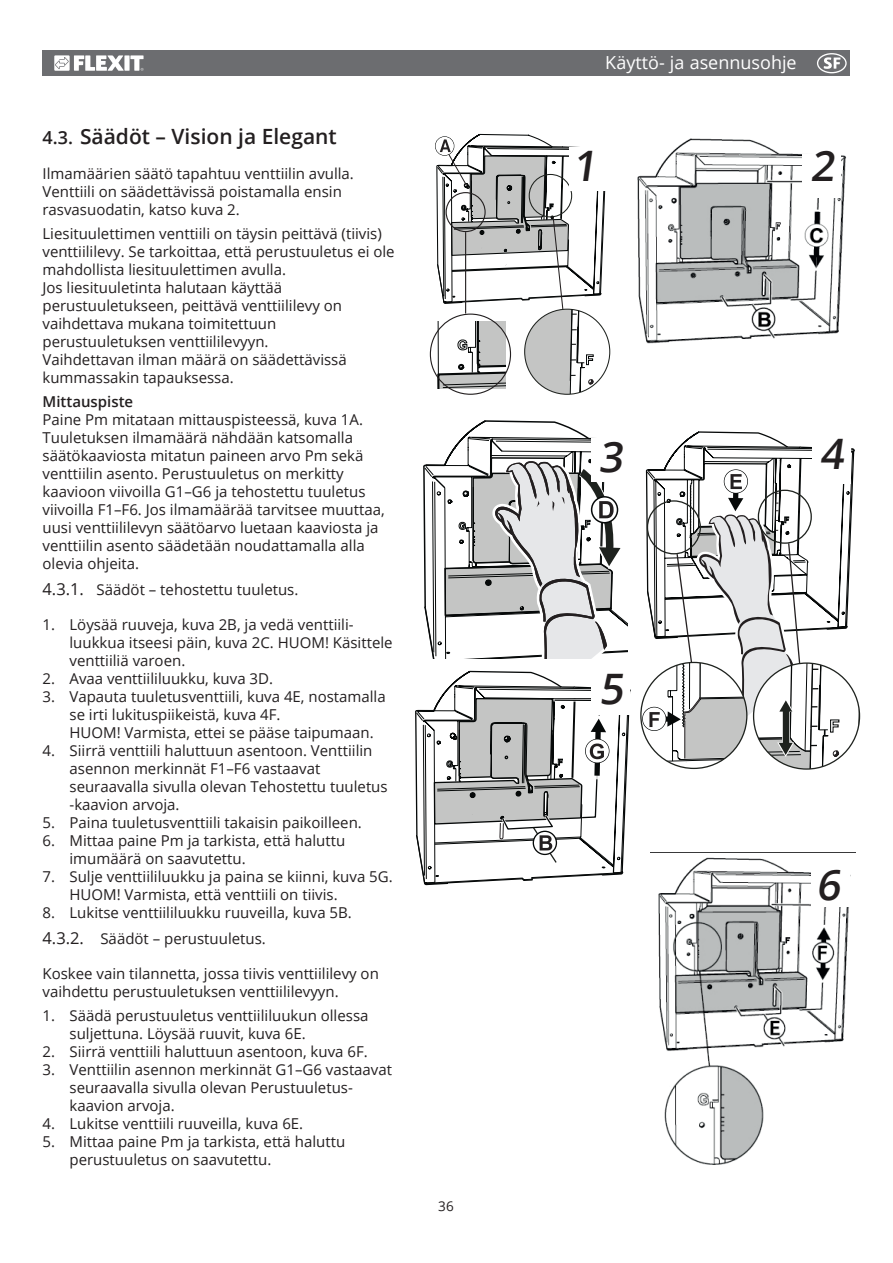
<style>
.page{position:relative;width:893px;height:1263px;background:#fff}
.page>*{position:absolute;margin:0;border:0;box-sizing:border-box;transform-origin:0 0}
.t1{font:600 42px "Open Sans";color:#231f20}
.t2{font:600 21px "Open Sans";color:#231f20}
.t3{font:18px "Open Sans";color:#fff}
.t4{font:15px/18px "Open Sans";color:#231f20}
.t5{font:600 15px "Open Sans";color:#231f20}
.t6{font:13.5px "Open Sans";color:#231f20}
.s1{font-size:18px}
.s2{font-size:16.5px}
</style>
<div class="page">
<img style="left:637px;top:138px;width:209px;height:206px">
<svg style="left:415px;top:689px;width:216px;height:196px"></svg>
<svg style="left:417px;top:671px;width:204px;height:213px"></svg>
<div style="left:591px;top:671px;width:39px;height:43px;background:#fff"></div>
<svg style="left:641px;top:432px;width:218px;height:337px"></svg>
<div style="left:812px;top:440px;width:38px;height:43px;background:#fff"></div>
<svg style="left:423px;top:420px;width:205px;height:239px"></svg>
<svg style="left:444px;top:460px;width:179px;height:199px"></svg>
<div style="left:591px;top:439px;width:39px;height:43px;background:#fff"></div>
<div style="left:802px;top:154px;width:39px;height:44px;background:#fff"></div>
<div style="left:435px;top:137px;width:19px;height:18px;background:#737575;border-radius:50%"></div>
<svg style="left:436px;top:134px;width:172px;height:260px"></svg>
<div style="left:430px;top:314px;width:81px;height:81px;border:1px solid #231f20;border-radius:50%"></div>
<div style="left:446px;top:192px;width:40px;height:40px;border:1px solid #231f20;border-radius:50%"></div>
<hr style="left:465px;top:232px;width:1px;height:82px;background:#231f20">
<div style="left:569px;top:147px;width:39px;height:44px;background:#fff"></div>
<img style="left:658px;top:857px;width:193px;height:308px">
<div style="left:811px;top:863px;width:39px;height:44px;background:#fff"></div>
<div style="left:43px;top:50px;width:807px;height:26px;background:#6c6d70"></div>
<div style="left:124px;top:55px;width:6px;height:16px;background:#fff"></div>
<svg style="left:130px;top:55px;width:14px;height:16px"></svg>
<svg style="left:54px;top:55px;width:70px;height:16px"></svg>
<div style="left:817px;top:53px;width:30px;height:20px;border:1px solid #fff;border-radius:50%"></div>
<svg style="left:824px;top:57px;width:16px;height:12px"></svg>
<h2 class="t2" style="left:43px;top:122px;width:296px"><span class="s1">4.3.</span> Säädöt – Vision ja Elegant</h2>
<p class="t4" style="left:43px;top:164px;width:313px">Ilmamäärien säätö tapahtuu venttiilin avulla.<br>Venttiili on säädettävissä poistamalla ensin rasvasuodatin, katso kuva 2.</p>
<p class="t4" style="left:43px;top:224px;width:354px">Liesituulettimen venttiili on täysin peittävä (tiivis) venttiililevy. Se tarkoittaa, että perustuuletus ei ole mahdollista liesituulettimen avulla.<br>Jos liesituuletinta halutaan käyttää perustuuletukseen, peittävä venttiililevy on vaihdettava mukana toimitettuun perustuuletuksen venttiililevyyn.<br>Vaihdettavan ilman määrä on säädettävissä kummassakin tapauksessa.</p>
<p class="t5" style="left:43px;top:391px;width:92px">Mittauspiste</p>
<p class="t4" style="left:43px;top:410px;width:344px">Paine Pm mitataan mittauspisteessä, kuva 1A.<br>Tuuletuksen ilmamäärä nähdään katsomalla säätökaaviosta mitatun paineen arvo Pm sekä venttiilin asento. Perustuuletus on merkitty kaavioon viivoilla G1–G6 ja tehostettu tuuletus viivoilla F1–F6. Jos ilmamäärää tarvitsee muuttaa, uusi venttiililevyn säätöarvo luetaan kaaviosta ja venttiilin asento säädetään noudattamalla alla olevia ohjeita.</p>
<p class="t4" style="left:43px;top:580px;width:257px"><span class="s2">4.3.1.</span> Säädöt – tehostettu tuuletus.</p>
<p class="t4" style="left:70px;top:615px;width:325px;text-indent:-27px">1. Löysää ruuveja, kuva 2B, ja vedä venttiili&shy;luukkua itseesi päin, kuva 2C. HUOM! Käsittele venttiiliä varoen.</p>
<p class="t4" style="left:43px;top:669px;width:232px">2. Avaa venttiililuukku, kuva 3D.</p>
<p class="t4" style="left:70px;top:687px;width:318px;text-indent:-27px">3. Vapauta tuuletusventtiili, kuva 4E, nostamalla se irti lukituspiikeistä, kuva 4F.<br>HUOM! Varmista, ettei se pääse taipumaan.</p>
<p class="t4" style="left:70px;top:741px;width:320px;text-indent:-27px">4. Siirrä venttiili haluttuun asentoon. Venttiilin asennon merkinnät F1–F6 vastaavat seuraavalla sivulla olevan Tehostettu tuuletus -kaavion arvoja.</p>
<p class="t4" style="left:43px;top:813px;width:321px">5. Paina tuuletusventtiili takaisin paikoilleen.</p>
<p class="t4" style="left:70px;top:831px;width:277px;text-indent:-27px">6. Mittaa paine Pm ja tarkista, että haluttu imumäärä on saavutettu.</p>
<p class="t4" style="left:70px;top:867px;width:325px;text-indent:-27px">7. Sulje venttiililuukku ja paina se kiinni, kuva 5G.<br>HUOM! Varmista, että venttiili on tiivis.</p>
<p class="t4" style="left:43px;top:899px;width:311px;line-height:26.5px">8. Lukitse venttiililuukku ruuveilla, kuva 5B.<br><span class="s2">4.3.2.</span> Säädöt – perustuuletus.</p>
<p class="t4" style="left:43px;top:964px;width:338px">Koskee vain tilannetta, jossa tiivis venttiililevy on vaihdettu perustuuletuksen venttiililevyyn.</p>
<p class="t4" style="left:70px;top:1006px;width:300px;text-indent:-27px">1. Säädä perustuuletus venttiililuukun ollessa suljettuna. Löysää ruuvit, kuva 6E.</p>
<p class="t4" style="left:43px;top:1042px;width:327px">2. Siirrä venttiili haluttuun asentoon, kuva 6F.</p>
<p class="t4" style="left:70px;top:1060px;width:324px;text-indent:-27px">3. Venttiilin asennon merkinnät G1–G6 vastaavat seuraavalla sivulla olevan Perustuuletus&shy;kaavion arvoja.</p>
<p class="t4" style="left:43px;top:1114px;width:262px">4. Lukitse venttiili ruuveilla, kuva 6E.</p>
<p class="t4" style="left:70px;top:1132px;width:277px;text-indent:-27px">5. Mittaa paine Pm ja tarkista, että haluttu perustuuletus on saavutettu.</p>
<p class="t6" style="left:438px;top:1197px;width:17px">36</p>
<p class="t3" style="left:605px;top:50px;width:193px">Käyttö- ja asennusohje</p>
<h1 class="t1" style="left:572px;top:137px;width:33px">1</h1>
<h1 class="t1" style="left:810px;top:137px;width:33px">2</h1>
<h1 class="t1" style="left:599px;top:428px;width:33px">3</h1>
<h1 class="t1" style="left:819px;top:425px;width:33px">4</h1>
<h1 class="t1" style="left:599px;top:660px;width:33px">5</h1>
<h1 class="t1" style="left:816px;top:855px;width:33px">6</h1>
</div>
